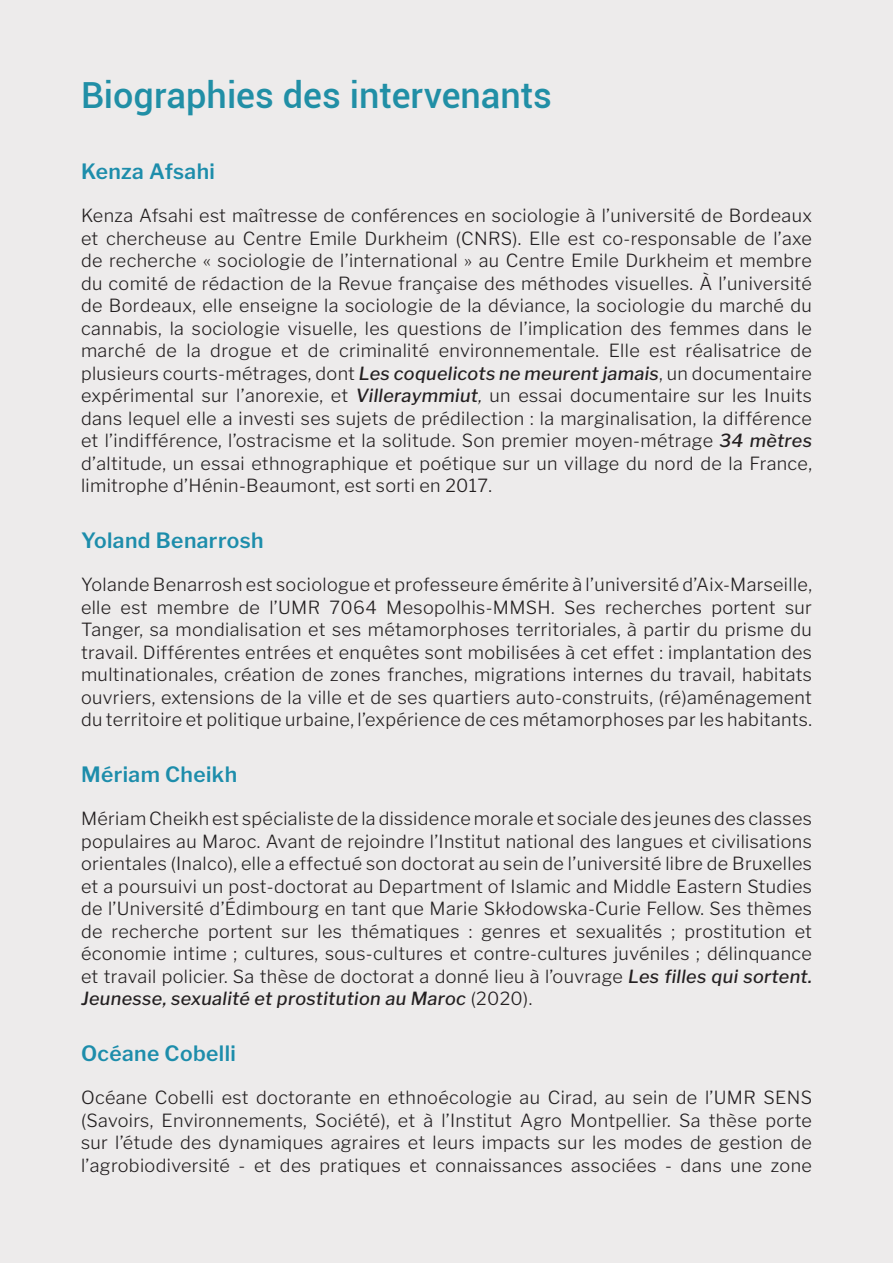
<style>
.page{position:relative;width:893px;height:1263px;background:#edebeb}
.page>*{position:absolute;margin:0;border:0;box-sizing:border-box;transform-origin:0 0}
.t1{font:500 36px "Roboto";color:#218fa6}
.t2{font:600 21px "Libre Franklin";letter-spacing:.02em;color:#1d8dab}
.t3{font:300 18px/22.5px "Libre Franklin";letter-spacing:.02em;color:#231f20;text-align:justify}
.s1{font-weight:100;font-style:italic}
.s2{font-weight:400;font-style:italic;font-size:16.5px}
</style>
<div class="page">
<h1 class="t1" style="left:81px;top:70px;width:472px">Biographies des intervenants</h1>
<p class="t2" style="left:81px;top:155px;width:135px">Kenza Afsahi</p>
<p class="t3" style="left:81px;top:203px;width:732px">Kenza Afsahi est maîtresse de conférences en sociologie à l’université de Bordeaux et chercheuse au Centre Emile Durkheim (CNRS). Elle est co-responsable de l’axe de recherche « sociologie de l’international » au Centre Emile Durkheim et membre du comité de rédaction de la Revue française des méthodes visuelles. À l’université de Bordeaux, elle enseigne la sociologie de la déviance, la sociologie du marché du cannabis, la sociologie visuelle, les questions de l’implication des femmes dans le marché de la drogue et de criminalité environnementale. Elle est réalisatrice de plusieurs courts-métrages, dont <span class="s1">Les coquelicots ne meurent jamais</span>, un documentaire expérimental sur l’anorexie, et <span class="s1">Villeraymmiut</span><span class="s2">,</span> un essai documentaire sur les Inuits dans lequel elle a investi ses sujets de prédilection : la marginalisation, la différence et l’indifférence, l’ostracisme et la solitude. Son premier moyen-métrage <span class="s1">34 mètres </span>d’altitude, un essai ethnographique et poétique sur un village du nord de la France, limitrophe d’Hénin-Beaumont, est sorti en 2017.</p>
<p class="t2" style="left:81px;top:524px;width:184px">Yoland Benarrosh</p>
<p class="t3" style="left:81px;top:572px;width:732px">Yolande Benarrosh est sociologue et professeure émérite à l’université d’Aix-Marseille, elle est membre de l’UMR 7064 Mesopolhis-MMSH. Ses recherches portent sur Tanger, sa mondialisation et ses métamorphoses territoriales, à partir du prisme du travail. Différentes entrées et enquêtes sont mobilisées à cet effet : implantation des multinationales, création de zones franches, migrations internes du travail, habitats ouvriers, extensions de la ville et de ses quartiers auto-construits, (ré)aménagement du territoire et politique urbaine, l’expérience de ces métamorphoses par les habitants.</p>
<p class="t2" style="left:81px;top:758px;width:158px">Mériam Cheikh</p>
<p class="t3" style="left:81px;top:806px;width:732px">Mériam Cheikh est spécialiste de la dissidence morale et sociale des jeunes des classes populaires au Maroc. Avant de rejoindre l’Institut national des langues et civilisations orientales (Inalco), elle a effectué son doctorat au sein de l’université libre de Bruxelles et a poursuivi un post-doctorat au Department of Islamic and Middle Eastern Studies de l’Université d’Édimbourg en tant que Marie Skłodowska-Curie Fellow. Ses thèmes de recherche portent sur les thématiques : genres et sexualités ; prostitution et économie intime ; cultures, sous-cultures et contre-cultures juvéniles ; délinquance et travail policier. Sa thèse de doctorat a donné lieu à l’ouvrage <span class="s1">Les filles qui sortent.<br>Jeunesse, sexualité et prostitution au Maroc</span> (2020).</p>
<p class="t2" style="left:81px;top:1037px;width:156px">Océane Cobelli</p>
<p class="t3" style="left:81px;top:1085px;width:732px">Océane Cobelli est doctorante en ethnoécologie au Cirad, au sein de l’UMR SENS (Savoirs, Environnements, Société), et à l’Institut Agro Montpellier. Sa thèse porte sur l’étude des dynamiques agraires et leurs impacts sur les modes de gestion de l’agrobiodiversité - et des pratiques et connaissances associées - dans une zone</p>
</div>
